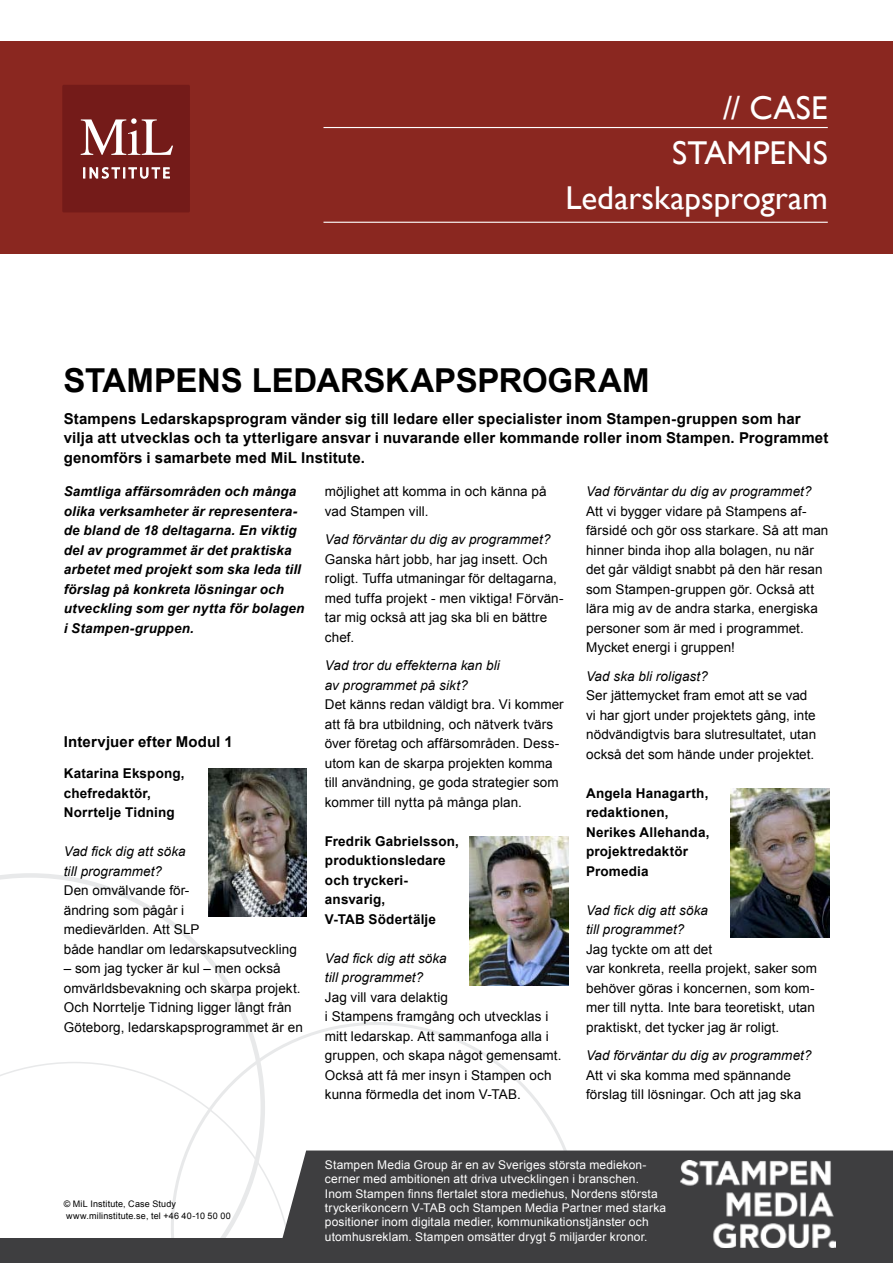
<style>
.page{position:relative;width:893px;height:1263px;background:#fff}
.page>*{position:absolute;margin:0;border:0;box-sizing:border-box;transform-origin:0 0}
.t1{font:33px/45px "Gill Sans";color:#fff;text-align:right}
.t2{font:700 33px "Arial";letter-spacing:-.005em;color:#000}
.t3{font:700 15px/19.5px "Arial";letter-spacing:.01em;color:#000}
.t4{font:13.5px/19.5px "Arial";letter-spacing:.005em;color:#000}
.t5{font:italic 13.5px/19.5px "Arial";letter-spacing:.005em;color:#000}
.t6{font:italic 700 13.5px/19.5px "Arial";letter-spacing:.01em;color:#000}
.t7{font:700 13.5px/19.5px "Arial";letter-spacing:.015em;color:#000}
.t8{font:12px/14.4px "Arial";letter-spacing:.01em;color:#fff}
.t9{font:9px/12px "Arial";letter-spacing:.02em;color:#000}
</style>
<div class="page">
<svg style="left:0;top:873px;width:249px;height:149px"></svg>
<svg style="left:0;top:1062px;width:171px;height:24px"></svg>
<svg style="left:171px;top:1022px;width:396px;height:216px"></svg>
<div style="left:0;top:1238px;width:893px;height:25px;background:#3e3e40"></div>
<div style="left:0;top:41px;width:893px;height:213px;background:#8a2720"></div>
<div style="left:62px;top:85px;width:128px;height:127px;background:#741b19;border-radius:2px"></div>
<svg style="left:83px;top:167px;width:87px;height:12px"></svg>
<svg style="left:81px;top:118px;width:92px;height:37px"></svg>
<hr style="left:323px;top:127px;width:505px;height:1px;background:#fff">
<hr style="left:323px;top:222px;width:505px;height:1px;background:#fff">
<div style="left:281px;top:1150px;width:612px;height:88px;background:#3e3e40"></div>
<img style="left:208px;top:768px;width:99px;height:149px">
<img style="left:469px;top:836px;width:99px;height:150px">
<img style="left:731px;top:789px;width:98px;height:148px">
<img style="left:680px;top:1160px;width:156px;height:87px">
<h1 class="t1" style="left:565px;top:85px;width:264px">// CASE<br>STAMPENS<br>Ledarskapsprogram</h1>
<h1 class="t2" style="left:63px;top:359px;width:588px">STAMPENS LEDARSKAPSPROGRAM</h1>
<p class="t3" style="left:64px;top:409px;width:766px">Stampens Ledarskapsprogram vänder sig till ledare eller specialister inom Stampen-gruppen som har vilja att utvecklas och ta ytterligare ansvar i nuvarande eller kommande roller inom Stampen. Programmet genomförs i samarbete med MiL Institute.</p>
<p class="t6" style="left:64px;top:482px;width:242px">Samtliga affärsområden och många olika verksamheter är representera&shy;de bland de 18 deltagarna. En viktig del av programmet är det praktiska arbetet med projekt som ska leda till förslag på konkreta lösningar och utveckling som ger nytta för bolagen i Stampen-gruppen.</p>
<p class="t3" style="left:64px;top:733px;width:171px">Intervjuer efter Modul 1</p>
<p class="t7" style="left:64px;top:764px;width:122px">Katarina Ekspong, chefredaktör,<br>Norrtelje Tidning</p>
<p class="t5" style="left:64px;top:842px;width:123px">Vad fick dig att söka till programmet?</p>
<p class="t4" style="left:64px;top:881px;width:235px">Den omvälvande för-<br>ändring som pågår i<br>medievärlden. Att SLP<br>både handlar om ledarskapsutveckling</p>
<p class="t4" style="left:64px;top:959px;width:241px">– som jag tycker är kul – men också omvärldsbevakning och skarpa projekt.<br>Och Norrtelje Tidning ligger långt från Göteborg, ledarskapsprogrammet är en</p>
<p class="t4" style="left:325px;top:482px;width:223px">möjlighet att komma in och känna på vad Stampen vill.</p>
<p class="t5" style="left:325px;top:530px;width:227px">Vad förväntar du dig av programmet?</p>
<p class="t4" style="left:325px;top:550px;width:240px">Ganska hårt jobb, har jag insett. Och roligt. Tuffa utmaningar för deltagarna, med tuffa projekt - men viktiga! Förvän&shy;tar mig också att jag ska bli en bättre chef.</p>
<p class="t5" style="left:325px;top:656px;width:176px">Vad tror du effekterna kan bli av programmet på sikt?</p>
<p class="t4" style="left:325px;top:695px;width:240px">Det känns redan väldigt bra. Vi kommer att få bra utbildning, och nätverk tvärs över företag och affärsområden. Dess&shy;utom kan de skarpa projekten komma till användning, ge goda strategier som kommer till nytta på många plan.</p>
<p class="t7" style="left:325px;top:832px;width:136px">Fredrik Gabrielsson, produktionsledare och tryckeri&shy;ansvarig,<br>V-TAB Södertälje</p>
<p class="t5" style="left:325px;top:949px;width:123px">Vad fick dig att söka till programmet?</p>
<p class="t4" style="left:325px;top:987px;width:238px">Jag vill vara delaktig<br>i Stampens framgång och utvecklas i mitt ledarskap. Att sammanfoga alla i gruppen, och skapa något gemensamt.<br>Också att få mer insyn i Stampen och kunna förmedla det inom V-TAB.</p>
<p class="t5" style="left:586px;top:482px;width:227px">Vad förväntar du dig av programmet?</p>
<p class="t4" style="left:586px;top:502px;width:244px">Att vi bygger vidare på Stampens af&shy;färsidé och gör oss starkare. Så att man hinner binda ihop alla bolagen, nu när det går väldigt snabbt på den här resan som Stampen-gruppen gör. Också att lära mig av de andra starka, energiska personer som är med i programmet.<br>Mycket energi i gruppen!</p>
<p class="t5" style="left:586px;top:667px;width:123px">Vad ska bli roligast?</p>
<p class="t4" style="left:586px;top:686px;width:232px">Ser jättemycket fram emot att se vad vi har gjort under projektets gång, inte nödvändigtvis bara slutresultatet, utan också det som hände under projektet.</p>
<p class="t7" style="left:586px;top:784px;width:125px">Angela Hanagarth, redaktionen,<br>Nerikes Allehanda, projektredaktör<br>Promedia</p>
<p class="t5" style="left:586px;top:901px;width:123px">Vad fick dig att söka till programmet?</p>
<p class="t4" style="left:586px;top:939px;width:233px">Jag tyckte om att det<br>var konkreta, reella projekt, saker som behöver göras i koncernen, som kom&shy;mer till nytta. Inte bara teoretiskt, utan praktiskt, det tycker jag är roligt.</p>
<p class="t5" style="left:586px;top:1046px;width:227px">Vad förväntar du dig av programmet?</p>
<p class="t4" style="left:586px;top:1065px;width:217px">Att vi ska komma med spännande förslag till lösningar. Och att jag ska</p>
<p class="t9" style="left:64px;top:1197px;width:169px">© MiL Institute, Case Study www.milinstitute.se, tel +46 40-10 50 00</p>
<p class="t8" style="left:325px;top:1157px;width:343px">Stampen Media Group är en av Sveriges största mediekon&shy;cerner med ambitionen att driva utvecklingen i branschen.<br>Inom Stampen finns flertalet stora mediehus, Nordens största tryckerikoncern V-TAB och Stampen Media Partner med starka positioner inom digitala medier, kommunikationstjänster och utomhusreklam. Stampen omsätter drygt 5 miljarder kronor.</p>
</div>
